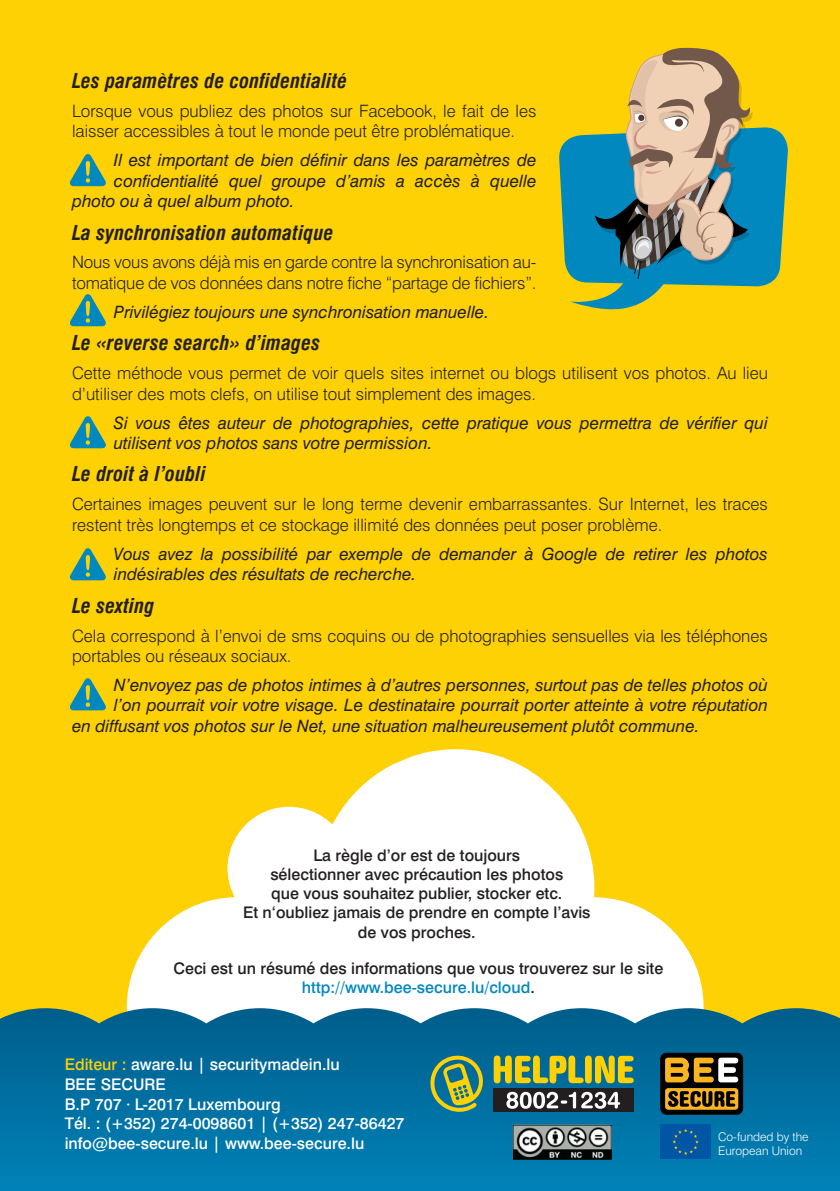
<style>
.page{position:relative;width:840px;height:1191px;background:#fff}
.page>*{position:absolute;margin:0;border:0;box-sizing:border-box;transform-origin:0 0}
.t1{font:italic 700 condensed 20px "Swiss 721 BT";letter-spacing:.01em;color:#231f20}
.t2{font:300 17px/20.4px "Swiss 721 BT";color:#231f20}
.t3{font:italic 17px/20.4px "Swiss 721 BT";color:#231f20}
.t4{font:500 16px/19.2px "Swiss 721 BT";color:#231f20;text-align:center}
.t5{font:500 16px/19.6px "Swiss 721 BT";color:#fff}
.t6{font:300 12px/14.4px "Swiss 721 BT";color:#fff}
.s1{color:#0088bf}
.s2{color:#fed105}
</style>
<div class="page">
<div style="left:0;top:0;width:839px;height:1191px;background:#fed105"></div>
<svg style="left:127px;top:749px;width:576px;height:259px;fill:#fff"></svg>
<svg style="left:0;top:1008px;width:839px;height:183px"></svg>
<div style="left:659px;top:1124px;width:51px;height:35px;background:#0155a5"></div>
<svg style="left:672px;top:1129px;width:26px;height:25px"></svg>
<div style="left:660px;top:1053px;width:82px;height:61px;background:#000001;border-radius:6px"></div>
<div style="left:659px;top:1052px;width:83px;height:62px;border:1px solid #000001;border-radius:6px"></div>
<svg style="left:664px;top:1088px;width:73px;height:21px"></svg>
<svg style="left:667px;top:1091px;width:67px;height:15px"></svg>
<svg style="left:665px;top:1057px;width:73px;height:25px"></svg>
<img style="left:512px;top:1124px;width:98px;height:35px">
<div style="left:493px;top:1088px;width:140px;height:24px;background:#231f20"></div>
<svg style="left:493px;top:1055px;width:140px;height:28px"></svg>
<svg style="left:427px;top:1052px;width:58px;height:63px"></svg>
<svg style="left:506px;top:1091px;width:69px;height:17px"></svg>
<svg style="left:581px;top:1091px;width:38px;height:17px"></svg>
<svg style="left:559px;top:48px;width:228px;height:262px"></svg>
<svg style="left:69px;top:294px;width:37px;height:33px"></svg>
<svg style="left:69px;top:416px;width:37px;height:33px"></svg>
<svg style="left:69px;top:548px;width:37px;height:33px"></svg>
<svg style="left:69px;top:678px;width:37px;height:33px"></svg>
<svg style="left:69px;top:154px;width:37px;height:33px"></svg>
<p class="t1" style="left:72px;top:69px;width:276px">Les paramètres de confidentialité</p>
<p class="t2" style="left:72px;top:100px;width:465px">Lorsque vous publiez des photos sur Facebook, le fait de les laisser accessibles à tout le monde peut être problématique.</p>
<p class="t3" style="left:114px;top:150px;width:424px">Il est important de bien définir dans les paramètres de</p>
<p class="t3" style="left:114px;top:170px;width:424px">confidentialité quel groupe d’amis a accès à quelle</p>
<p class="t3" style="left:72px;top:191px;width:224px">photo ou à quel album photo.</p>
<p class="t1" style="left:72px;top:220px;width:263px">La synchronisation automatique</p>
<p class="t2" style="left:72px;top:252px;width:465px">Nous vous avons déjà mis en garde contre la synchronisation au&shy;tomatique de vos données dans notre fiche “partage de fichiers”.</p>
<p class="t3" style="left:114px;top:301px;width:376px">Privilégiez toujours une synchronisation manuelle.</p>
<p class="t1" style="left:72px;top:331px;width:249px">Le «reverse search» d’images</p>
<p class="t2" style="left:72px;top:363px;width:697px">Cette méthode vous permet de voir quels sites internet ou blogs utilisent vos photos. Au lieu d’utiliser des mots clefs, on utilise tout simplement des images.</p>
<p class="t3" style="left:114px;top:412px;width:655px">Si vous êtes auteur de photographies, cette pratique vous permettra de vérifier qui utilisent vos photos sans votre permission.</p>
<p class="t1" style="left:72px;top:462px;width:135px">Le droit à l’oubli</p>
<p class="t2" style="left:72px;top:494px;width:697px">Certaines images peuvent sur le long terme devenir embarrassantes. Sur Internet, les traces restent très longtemps et ce stockage illimité des données peut poser problème.</p>
<p class="t3" style="left:114px;top:543px;width:655px">Vous avez la possibilité par exemple de demander à Google de retirer les photos indésirables des résultats de recherche.</p>
<p class="t1" style="left:72px;top:593px;width:84px">Le sexting</p>
<p class="t2" style="left:72px;top:625px;width:696px">Cela correspond à l’envoi de sms coquins ou de photographies sensuelles via les téléphones portables ou réseaux sociaux.</p>
<p class="t3" style="left:114px;top:674px;width:655px">N’envoyez pas de photos intimes à d’autres personnes, surtout pas de telles photos où</p>
<p class="t3" style="left:114px;top:695px;width:655px">l’on pourrait voir votre visage. Le destinataire pourrait porter atteinte à votre réputation</p>
<p class="t3" style="left:72px;top:715px;width:628px">en diffusant vos photos sur le Net, une situation malheureusement plutôt commune.</p>
<p class="t4" style="left:243px;top:845px;width:349px">La règle d’or est de toujours<br>sélectionner avec précaution les photos<br>que vous souhaitez publier, stocker etc.<br>Et n‘oubliez jamais de prendre en compte l’avis de vos proches.</p>
<p class="t4" style="left:173px;top:958px;width:491px">Ceci est un résumé des informations que vous trouverez sur le site <span class="s1">http://www.bee-secure.lu/cloud</span>.</p>
<p class="t5" style="left:65px;top:1054px;width:341px"><span class="s2">Editeur :</span> aware.lu | securitymadein.lu<br>BEE SECURE<br>B.P 707 · L-2017 Luxembourg<br>Tél. : (+352) 274-0098601 | (+352) 247-86427 info@bee-secure.lu | www.bee-secure.lu</p>
<p class="t6" style="left:717px;top:1129px;width:92px">Co-funded by the<br>European Union</p>
</div>
